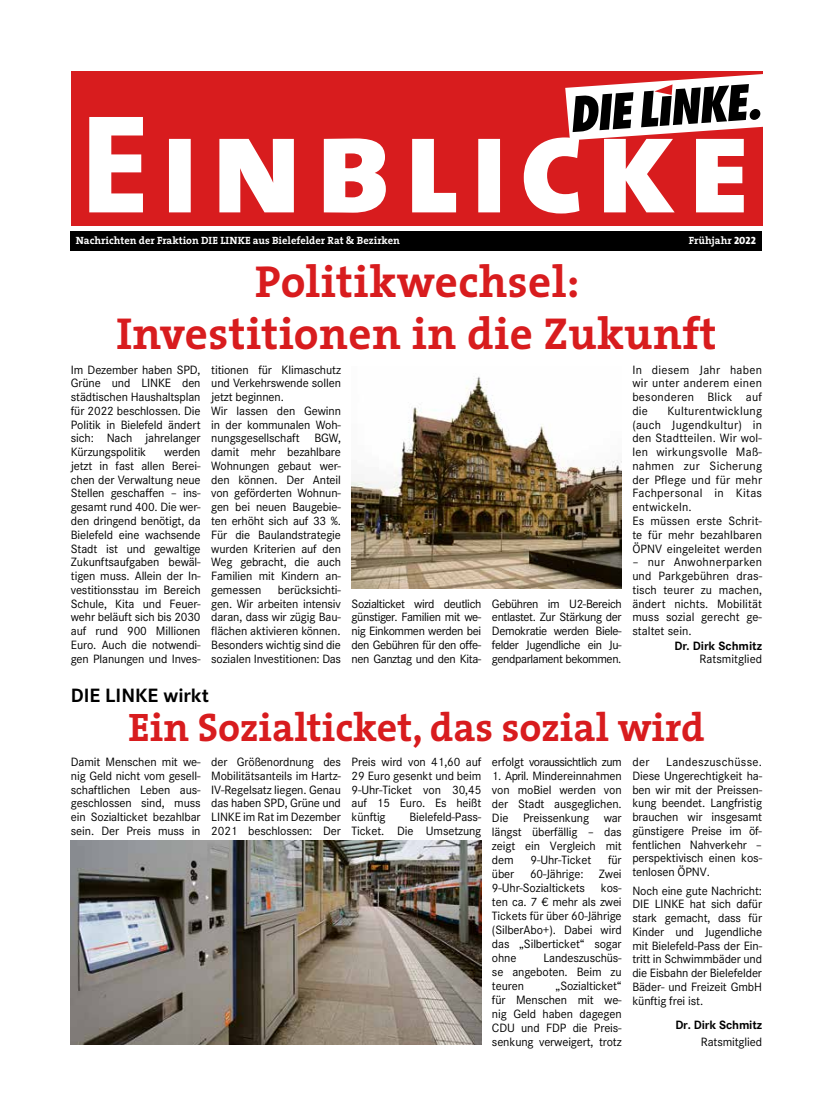
<style>
.page{position:relative;width:833px;height:1117px;background:#fff}
.page>*{position:absolute;margin:0;border:0;box-sizing:border-box;transform-origin:0 0}
.t1{font:700 45px/52.1px "The Serif";letter-spacing:.01em;color:#d81c1e;text-align:center}
.t2{font:700 40px "The Serif";color:#d81c1e}
.t3{font:700 20px "Corporate S";color:#000}
.t4{font:12.5px/13.8px "Corporate S";letter-spacing:-.01em;color:#000;text-align:justify}
.t5{font:12.5px/13.8px "Corporate S";letter-spacing:.02em;color:#000}
.t6{font:700 12.5px "Corporate S";letter-spacing:-.01em;color:#000}
.t7{font:12.5px "Corporate S";letter-spacing:-.04em;color:#000}
.t8{font:700 10.5px "The Serif";color:#fff}
.s1{font-family:"The Mix Extra Bold Caps";font-weight:400}
</style>
<div class="page">
<div style="left:71px;top:71px;width:691px;height:154px;background:#d81c1e"></div>
<svg style="left:89px;top:117px;width:655px;height:96px"></svg>
<div style="left:71px;top:231px;width:691px;height:19px;background:#000"></div>
<svg style="left:565px;top:74px;width:198px;height:67px"></svg>
<img style="left:71px;top:840px;width:410px;height:204px">
<img style="left:351px;top:376px;width:270px;height:212px">
<p class="t8" style="left:76px;top:231px;width:326px">Nachrichten der Fraktion DIE LINKE aus Bielefelder Rat &amp; Bezirken</p>
<p class="t8" style="left:688px;top:231px;width:69px">Frühjahr <span class="s1">2022</span></p>
<h1 class="t1" style="left:116px;top:254px;width:602px">Politikwechsel:<br>Investitionen in die Zukunft</h1>
<p class="t4" style="left:71px;top:361px;width:131px">Im Dezember haben SPD, Grüne und LINKE den städtischen Haushaltsplan für 2022 beschlossen. Die Politik in Bielefeld ändert sich: Nach jahrelanger Kürzungspolitik</p>
<p class="t4" style="left:211px;top:361px;width:131px;text-align:left">titionen für Klimaschutz und Verkehrswende sollen jetzt beginnen.<br>Wir lassen den Gewinn in der kommunalen Woh&shy;nungsgesellschaft BGW, damit mehr bezahlbare<br>Wohnungen gebaut wer&shy;den können. Der Anteil von geförderten Wohnun&shy;gen bei neuen Baugebie&shy;ten erhöht sich auf 33 %.<br>Für die Baulandstrategie wurden Kriterien auf den<br>Weg gebracht, die auch<br>Familien mit Kindern an&shy;gemessen</p>
<p class="t4" style="left:632px;top:361px;width:131px">In diesem Jahr haben wir unter anderem einen besonderen Blick auf die</p>
<p class="t5" style="left:632px;top:403px;width:131px;text-indent:35px">Kulturentwicklung (auch Jugendkultur) in den Stadtteilen. Wir wol&shy;len wirkungsvolle Maß&shy;nahmen zur Sicherung der Pflege und für mehr<br>Fachpersonal in Kitas entwickeln.<br>Es müssen erste Schrit&shy;te für mehr bezahlbaren<br>ÖPNV eingeleitet werden</p>
<p class="t4" style="left:632px;top:554px;width:131px">– nur Anwohnerparken und Parkgebühren dras&shy;tisch teurer zu machen, ändert nichts. Mobilität muss sozial gerecht ge&shy;staltet sein.</p>
<p class="t6" style="left:674px;top:636px;width:89px">Dr. Dirk Schmitz</p>
<p class="t4" style="left:699px;top:650px;width:64px">Ratsmitglied</p>
<p class="t4" style="left:71px;top:444px;width:131px;text-indent:93px">werden jetzt in fast allen Berei&shy;chen der Verwaltung neue Stellen geschaffen – ins&shy;gesamt rund 400. Die wer&shy;den dringend benötigt, da Bielefeld eine wachsende Stadt ist und gewaltige Zukunftsaufgaben bewäl&shy;tigen muss. Allein der In&shy;vestitionsstau im Bereich Schule, Kita und Feuer&shy;wehr beläuft sich bis 2030 auf rund 900 Millionen Euro. Auch die notwendi&shy;gen Planungen und Inves-</p>
<p class="t4" style="left:211px;top:581px;width:131px;text-indent:67px">berücksichti&shy;gen. Wir arbeiten intensiv daran, dass wir zügig Bau&shy;flächen aktivieren können.<br>Besonders wichtig sind die sozialen Investitionen: Das</p>
<p class="t4" style="left:351px;top:595px;width:131px">Sozialticket wird deutlich günstiger. Familien mit we&shy;nig Einkommen werden bei den Gebühren für den offe&shy;nen Ganztag und den Kita-</p>
<p class="t4" style="left:492px;top:595px;width:131px">Gebühren im U2-Bereich entlastet. Zur Stärkung der Demokratie werden Biele&shy;felder Jugendliche ein Ju&shy;gendparlament bekommen.</p>
<h3 class="t3" style="left:71px;top:679px;width:139px">DIE LINKE wirkt</h3>
<h2 class="t2" style="left:128px;top:693px;width:578px">Ein Sozialticket, das sozial wird</h2>
<p class="t4" style="left:71px;top:754px;width:131px">Damit Menschen mit we&shy;nig Geld nicht vom gesell&shy;schaftlichen Leben aus&shy;geschlossen sind, muss ein Sozialticket bezahlbar sein. Der Preis muss in</p>
<p class="t4" style="left:211px;top:754px;width:131px">der Größenordnung des Mobilitätsanteils im Hartz-IV-Regelsatz liegen. Genau das haben SPD, Grüne und LINKE im Rat im Dezember 2021 beschlossen: Der</p>
<p class="t4" style="left:351px;top:754px;width:131px">Preis wird von 41,60 auf 29 Euro gesenkt und beim 9-Uhr-Ticket von 30,45 auf 15 Euro. Es heißt künftig</p>
<p class="t7" style="left:492px;top:752px;width:131px">erfolgt voraussichtlich zum</p>
<p class="t4" style="left:492px;top:767px;width:131px">1. April. Mindereinnahmen von moBiel werden von der Stadt ausgeglichen.<br>Die Preissenkung war längst überfällig – das zeigt ein Vergleich mit dem</p>
<p class="t4" style="left:632px;top:754px;width:131px;text-indent:34px">Landeszuschüsse.<br>Diese Ungerechtigkeit ha&shy;ben wir mit der Preissen&shy;kung beendet. Langfristig brauchen wir insgesamt günstigere Preise im öf&shy;fentlichen Nahverkehr – perspektivisch einen kos&shy;tenlosen ÖPNV.</p>
<p class="t4" style="left:632px;top:882px;width:131px">Noch eine gute Nachricht:<br>DIE LINKE hat sich dafür stark gemacht, dass für Kinder und Jugendliche mit Bielefeld-Pass der Ein&shy;tritt in Schwimmbäder und die Eisbahn der Bielefelder Bäder- und Freizeit GmbH künftig frei ist.</p>
<p class="t6" style="left:675px;top:1014px;width:88px">Dr. Dirk Schmitz</p>
<p class="t4" style="left:701px;top:1033px;width:63px">Ratsmitglied</p>
<p class="t4" style="left:632px;top:754px;width:19px">der</p>
<p class="t4" style="left:351px;top:809px;width:131px;text-align:right">Bielefeld-Pass-<br>Ticket. Die Umsetzung</p>
<p class="t4" style="left:530px;top:851px;width:62px">9-Uhr-Ticket</p>
<p class="t4" style="left:608px;top:851px;width:15px">für</p>
<p class="t4" style="left:492px;top:865px;width:131px;text-indent:38px">60-Jährige: Zwei<br>9-Uhr-Sozialtickets</p>
<p class="t4" style="left:492px;top:865px;width:24px">über</p>
<p class="t4" style="left:492px;top:879px;width:131px;text-indent:109px">kos&shy;ten ca. 7 € mehr als zwei Tickets für über 60-Jährige (SilberAbo+). Dabei wird das „Silberticket“ sogar ohne</p>
<p class="t4" style="left:492px;top:949px;width:131px;text-indent:51px">Landeszuschüs&shy;se angeboten. Beim zu teuren</p>
<p class="t4" style="left:492px;top:977px;width:131px;text-indent:64px">„Sozialticket“ für Menschen mit we&shy;nig Geld haben dagegen CDU und FDP die Preis&shy;senkung verweigert, trotz</p>
</div>
